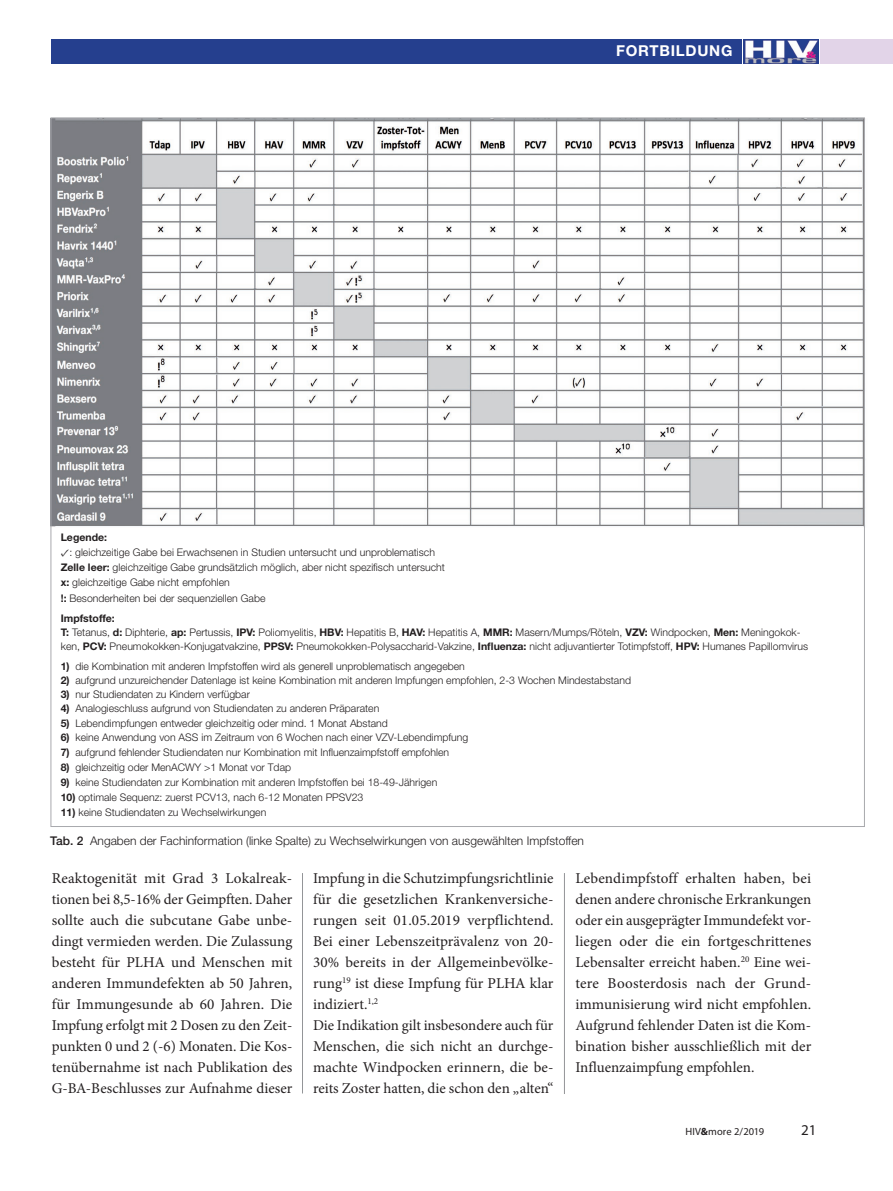
<style>
.page{position:relative;width:893px;height:1191px;background:#fff}
.page>*{position:absolute;margin:0;border:0;box-sizing:border-box;transform-origin:0 0}
.Fliesstext{font:15px/21px "Minion Pro";color:#231f20;text-align:justify}
.t1{font:700 15px "Helvetica Neue";letter-spacing:.05em;color:#fff}
.t2{font:15px "Myriad Pro";color:#231f20}
.BU_Text{font:300 12px "Helvetica Neue";color:#231f20}
.t3{font:300 10.5px/14px "Helvetica Neue";color:#231f20}
.t4{font:10.5px "Myriad Pro";letter-spacing:.01em;color:#231f20}
.t5{font:700 10.5px "Helvetica Neue";color:#231f20}
.s1{font-family:"Minion Pro";font-weight:700}
.s2{font-weight:700}
.s3{font-weight:500}
</style>
<div class="page">
<div style="left:821px;top:39px;width:72px;height:25px;background:#e2d4e8"></div>
<div style="left:51px;top:39px;width:690px;height:25px;background:#253f8e"></div>
<img style="left:744px;top:39px;width:74px;height:25px">
<img style="left:53px;top:119px;width:813px;height:408px">
<hr style="left:302px;top:873px;width:1px;height:220px;background:#939598">
<hr style="left:564px;top:873px;width:1px;height:221px;background:#939598">
<h1 class="t1" style="left:616px;top:42px;width:118px">FORTBILDUNG</h1>
<p class="t5" style="left:61px;top:531px;width:48px">Legende:</p>
<p class="t3" style="left:61px;top:545px;width:376px"><span class="s1">✓</span>: gleichzeitige Gabe bei Erwachsenen in Studien untersucht und unproblematisch</p>
<p class="t3" style="left:61px;top:560px;width:386px"><span class="s2">Zelle leer:</span> gleichzeitige Gabe grundsätzlich möglich, aber nicht spezifisch untersucht</p>
<p class="t3" style="left:61px;top:575px;width:171px"><span class="s2">x:</span> gleichzeitige Gabe nicht empfohlen</p>
<p class="t3" style="left:61px;top:591px;width:206px"><span class="s2">!:</span> Besonderheiten bei der sequenziellen Gabe</p>
<p class="t3" style="left:61px;top:610px;width:749px"><span class="s2">Impfstoffe:<br>T:</span> Tetanus, <span class="s2">d:</span> Diphterie, <span class="s2">ap:</span> Pertussis, <span class="s2">IPV:</span> Poliomyelitis, <span class="s2">HBV:</span> Hepatitis B, <span class="s2">HAV:</span> Hepatitis A, <span class="s2">MMR:</span> Masern/Mumps/Röteln, <span class="s2">VZV:</span> Windpocken, <span class="s2">Men:</span> Meningokok&shy;ken, <span class="s2">PCV:</span> Pneumokokken-Konjugatvakzine, <span class="s2">PPSV:</span> Pneumokokken-Polysaccharid-Vakzine, <span class="s2">Influenza:</span> nicht adjuvantierter Totimpfstoff, <span class="s2">HPV:</span> Humanes Papillomvirus</p>
<p class="t3" style="left:61px;top:659px;width:406px"><span class="s2">1)</span> die Kombination mit anderen Impfstoffen wird als generell unproblematisch angegeben</p>
<p class="t3" style="left:61px;top:673px;width:572px"><span class="s2">2)</span> aufgrund unzureichender Datenlage ist keine Kombination mit anderen Impfungen empfohlen, 2-3 Wochen Mindestabstand</p>
<p class="t3" style="left:61px;top:687px;width:191px"><span class="s2">3)</span> nur Studiendaten zu Kindern verfügbar</p>
<p class="t3" style="left:61px;top:701px;width:320px"><span class="s2">4)</span> Analogieschluss aufgrund von Studiendaten zu anderen Präparaten</p>
<p class="t3" style="left:61px;top:715px;width:329px"><span class="s2">5)</span> Lebendimpfungen entweder gleichzeitig oder mind. 1 Monat Abstand</p>
<p class="t3" style="left:61px;top:730px;width:409px"><span class="s2">6)</span> keine Anwendung von ASS im Zeitraum von 6 Wochen nach einer VZV-Lebendimpfung</p>
<p class="t3" style="left:61px;top:745px;width:390px"><span class="s2">7)</span> aufgrund fehlender Studiendaten nur Kombination mit Influenzaimpfstoff empfohlen</p>
<p class="t3" style="left:61px;top:760px;width:232px"><span class="s2">8)</span> gleichzeitig oder MenACWY &gt;1 Monat vor Tdap</p>
<p class="t3" style="left:61px;top:775px;width:378px"><span class="s2">9)</span> keine Studiendaten zur Kombination mit anderen Impfstoffen bei 18-49-Jährigen</p>
<p class="t3" style="left:61px;top:789px;width:304px"><span class="s2">10)</span> optimale Sequenz: zuerst PCV13, nach 6-12 Monaten PPSV23</p>
<p class="t3" style="left:61px;top:805px;width:207px"><span class="s2">11)</span> keine Studiendaten zu Wechselwirkungen</p>
<p class="BU_Text" style="left:50px;top:833px;width:535px"><span class="s3">Tab. 2</span> Angaben der Fachinformation (linke Spalte) zu Wechselwirkungen von ausgewählten Impfstoffen</p>
<p class="Fliesstext" style="left:52px;top:868px;width:242px">Reaktogenität mit Grad 3 Lokalreak&shy;tionen bei 8,5-16% der Geimpften. Daher sollte auch die subcutane Gabe unbe&shy;dingt vermieden werden. Die Zulassung besteht für PLHA und Menschen mit anderen Immundefekten ab 50 Jahren, für Immungesunde ab 60 Jahren. Die Impfung erfolgt mit 2 Dosen zu den Zeit&shy;punkten 0 und 2 (-6) Monaten. Die Kos&shy;tenübernahme ist nach Publikation des G-BA-Beschlusses zur Aufnahme dieser</p>
<p class="Fliesstext" style="left:313px;top:868px;width:242px">Impfung in die Schutzimpfungsrichtlinie für die gesetzlichen Krankenversiche&shy;rungen seit 01.05.2019 verpflichtend.<br>Bei einer Lebenszeitprävalenz von 20- 30% bereits in der Allgemeinbevölke&shy;rung<sup>19</sup> ist diese Impfung für PLHA klar indiziert.<sup>1,2</sup></p>
<p class="Fliesstext" style="left:313px;top:1015px;width:242px">Die Indikation gilt insbesondere auch für Menschen, die sich nicht an durchge&shy;machte Windpocken erinnern, die be&shy;reits Zoster hatten, die schon den „alten“</p>
<p class="Fliesstext" style="left:575px;top:868px;width:238px">Lebendimpfstoff erhalten haben, bei denen andere chronische Erkrankungen oder ein ausgeprägter Immundefekt vor&shy;liegen oder die ein fortgeschrittenes Lebensalter erreicht haben.<sup>20</sup> Eine wei&shy;tere Boosterdosis nach der Grund&shy;immunisierung wird nicht empfohlen.<br>Aufgrund fehlender Daten ist die Kom&shy;bination bisher ausschließlich mit der Influenzaimpfung empfohlen.</p>
<p class="t4" style="left:685px;top:1125px;width:80px">HIV<span class="s2">&amp;</span>more 2/2019</p>
<h1 class="t2" style="left:801px;top:1120px;width:17px">21</h1>
</div>
